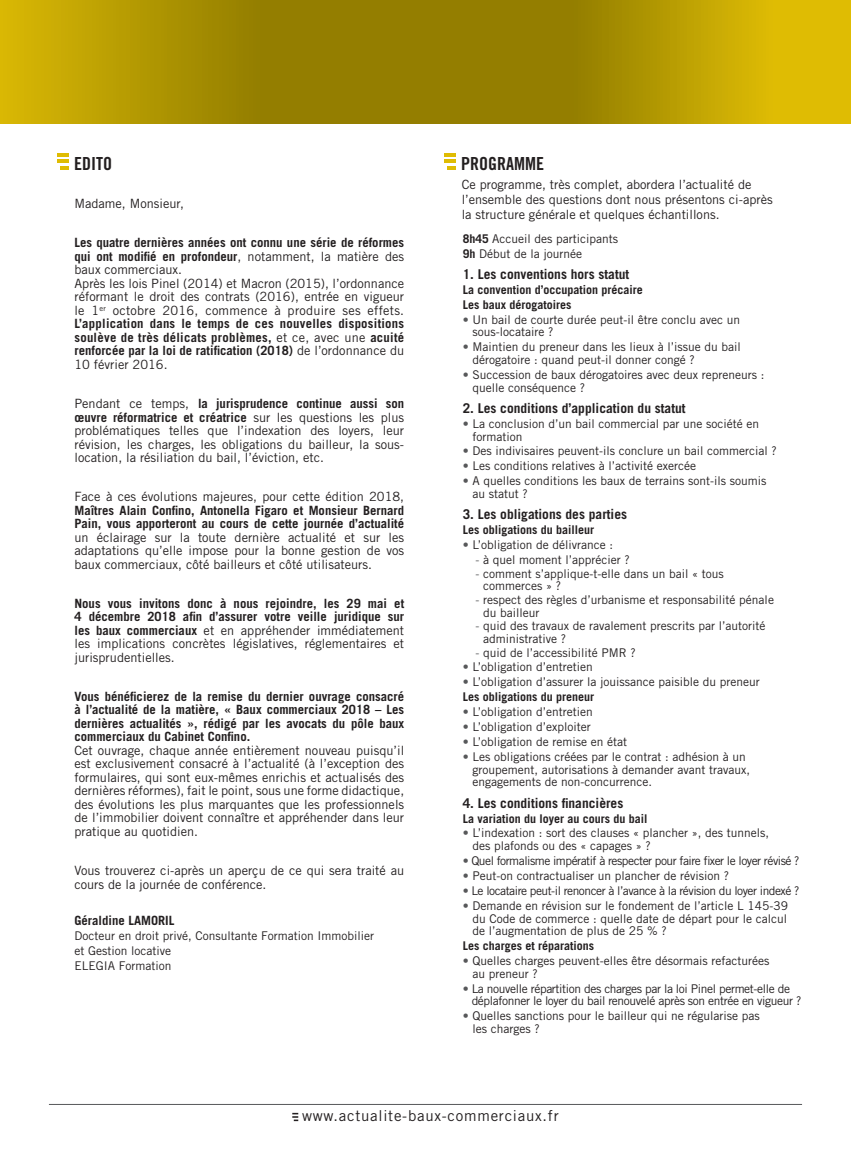
<style>
.page{position:relative;width:851px;height:1149px;background:#fff}
.page>*{position:absolute;margin:0;border:0;box-sizing:border-box;transform-origin:0 0}
.t1{font:18px "Trade Gothic LT Std Bd Cn 20";color:#231f20}
.t2{font:15px "Trade Gothic LT Std";letter-spacing:.05em;color:#231f20}
.t3{font:700 13.5px "Trade Gothic LT Std";color:#231f20}
.t4{font:12.75px/13.5px "Trade Gothic LT Std";color:#231f20}
.t5{font:700 12.75px/13.5px "Trade Gothic LT Std";color:#231f20;text-align:justify}
.t6{font:12px/12.8px "Trade Gothic LT Std";color:#231f20}
.t7{font:700 12px/14.9px "Trade Gothic LT Std";color:#231f20}
.t8{font:12px "Trade Gothic LT Std";letter-spacing:-.04em;color:#231f20}
.t9{font:12px/12.8px "Trade Gothic LT Std";letter-spacing:-.03em;color:#231f20}
.s1{font-weight:700}
.s2{font-weight:400}
.s3{color:#57585a}
</style>
<div class="page">
<hr style="left:49px;top:1103px;width:752px;height:1px;background:#57585a">
<svg style="left:292px;top:1112px;width:6px;height:8px"></svg>
<svg style="left:0;top:0;width:850px;height:123px;background:#ad9301"></svg>
<svg style="left:57px;top:153px;width:12px;height:17px"></svg>
<svg style="left:444px;top:153px;width:12px;height:17px"></svg>
<h1 class="t1" style="left:74px;top:152px;width:39px">EDITO</h1>
<p class="t4" style="left:74px;top:197px;width:111px">Madame, Monsieur,</p>
<p class="t4" style="left:74px;top:236px;width:331px"><span class="s1">Les quatre dernières années ont connu une série de réformes qui ont modifié en profondeur</span>, notamment, la matière des baux commerciaux.<br>Après les lois Pinel (2014) et Macron (2015), l’ordonnance réformant le droit des contrats (2016), entrée en vigueur le 1<sup>er</sup> octobre 2016, commence à produire ses effets.<br><span class="s1">L’application dans le temps de ces nouvelles dispositions soulève de très délicats problèmes,</span> et ce, avec une <span class="s1">acuité renforcée par la loi de ratification (2018)</span> de l’ordonnance du 10 février 2016.</p>
<p class="t4" style="left:74px;top:396px;width:331px;text-align:justify">Pendant ce temps, <span class="s1">la jurisprudence continue aussi son œuvre réformatrice et créatrice</span> sur les questions les plus problématiques telles que l’indexation des loyers, leur révision, les charges, les obligations du bailleur, la sous&shy;location, la résiliation du bail, l’éviction, etc.</p>
<p class="t4" style="left:74px;top:489px;width:331px">Face à ces évolutions majeures, pour cette édition 2018,</p>
<p class="t5" style="left:74px;top:503px;width:331px">Maîtres Alain Confino, Antonella Figaro et Monsieur Bernard<br>Pain, vous apporteront au cours de cette journée d’actualité</p>
<p class="t4" style="left:74px;top:530px;width:331px;text-align:justify">un éclairage sur la toute dernière actualité et sur les adaptations qu’elle impose pour la bonne gestion de vos baux commerciaux, côté bailleurs et côté utilisateurs.</p>
<p class="t5" style="left:74px;top:596px;width:331px">Nous vous invitons donc à nous rejoindre, les 29 mai et 4 décembre 2018 afin d’assurer votre veille juridique sur les baux commerciaux <span class="s2">et en appréhender immédiatement les implications concrètes législatives, réglementaires et jurisprudentielles.</span></p>
<p class="t5" style="left:74px;top:689px;width:331px">Vous bénéficierez de la remise du dernier ouvrage consacré à l’actualité de la matière, « Baux commerciaux 2018 – Les dernières actualités », rédigé par les avocats du pôle baux commerciaux du Cabinet Confino.</p>
<p class="t4" style="left:74px;top:743px;width:331px;text-align:justify">Cet ouvrage, chaque année entièrement nouveau puisqu’il est exclusivement consacré à l’actualité (à l’exception des formulaires, qui sont eux-mêmes enrichis et actualisés des dernières réformes), fait le point, sous une forme didactique, des évolutions les plus marquantes que les professionnels de l’immobilier doivent connaître et appréhender dans leur pratique au quotidien.</p>
<p class="t4" style="left:74px;top:863px;width:331px">Vous trouverez ci-après un aperçu de ce qui sera traité au cours de la journée de conférence.</p>
<p class="t5" style="left:74px;top:913px;width:101px">Géraldine LAMORIL</p>
<p class="t6" style="left:74px;top:927px;width:301px;line-height:15px">Docteur en droit privé, Consultante Formation Immobilier et Gestion locative<br>ELEGIA Formation</p>
<h1 class="t1" style="left:461px;top:152px;width:84px">PROGRAMME</h1>
<p class="t4" style="left:461px;top:177px;width:312px;line-height:15px">Ce programme, très complet, abordera l’actualité de l’ensemble des questions dont nous présentons ci-après la structure générale et quelques échantillons.</p>
<p class="t6" style="left:462px;top:231px;width:157px;line-height:14.9px"><span class="s1">8h45</span> Accueil des participants<br><span class="s1">9h</span> Début de la journée</p>
<p class="t3" style="left:462px;top:266px;width:168px">1. Les conventions hors statut</p>
<p class="t7" style="left:462px;top:282px;width:181px">La convention d’occupation précaire<br>Les baux dérogatoires</p>
<p class="t6" style="left:472px;top:312px;width:269px;text-indent:-10px"><span class="s3">•</span> Un bail de courte durée peut-il être conclu avec un sous-locataire ?</p>
<p class="t6" style="left:472px;top:340px;width:270px;text-indent:-10px"><span class="s3">•</span> Maintien du preneur dans les lieux à l’issue du bail dérogatoire : quand peut-il donner congé ?</p>
<p class="t6" style="left:472px;top:368px;width:293px;text-indent:-10px"><span class="s3">•</span> Succession de baux dérogatoires avec deux repreneurs : quelle conséquence ?</p>
<p class="t3" style="left:462px;top:399px;width:224px">2. Les conditions d’application du statut</p>
<p class="t6" style="left:472px;top:417px;width:288px;text-indent:-10px"><span class="s3">•</span> La conclusion d’un bail commercial par une société en formation</p>
<p class="t6" style="left:462px;top:444px;width:315px"><span class="s3">•</span> Des indivisaires peuvent-ils conclure un bail commercial ?</p>
<p class="t6" style="left:462px;top:459px;width:235px"><span class="s3">•</span> Les conditions relatives à l’activité exercée</p>
<p class="t6" style="left:472px;top:474px;width:295px;text-indent:-10px"><span class="s3">•</span> A quelles conditions les baux de terrains sont-ils soumis au statut ?</p>
<p class="t3" style="left:462px;top:506px;width:166px">3. Les obligations des parties</p>
<p class="t7" style="left:462px;top:522px;width:133px">Les obligations du bailleur</p>
<p class="t6" style="left:462px;top:538px;width:152px"><span class="s3">•</span> L’obligation de délivrance :</p>
<p class="t6" style="left:475px;top:553px;width:156px"><span class="s3">-</span> à quel moment l’apprécier ?</p>
<p class="t6" style="left:483px;top:566px;width:242px;text-indent:-8px"><span class="s3">-</span> comment s’applique-t-elle dans un bail « tous commerces » ?</p>
<p class="t6" style="left:483px;top:593px;width:292px;text-indent:-8px"><span class="s3">-</span> respect des règles d’urbanisme et responsabilité pénale du bailleur</p>
<p class="t6" style="left:483px;top:619px;width:284px;text-indent:-8px"><span class="s3">-</span> quid des travaux de ravalement prescrits par l’autorité administrative ?</p>
<p class="t6" style="left:475px;top:645px;width:162px"><span class="s3">-</span> quid de l’accessibilité PMR ?</p>
<p class="t6" style="left:462px;top:660px;width:132px"><span class="s3">•</span> L’obligation d’entretien</p>
<p class="t6" style="left:462px;top:674px;width:299px;line-height:14.9px"><span class="s3">•</span> L’obligation d’assurer la jouissance paisible du preneur<br><span class="s1">Les obligations du preneur</span></p>
<p class="t6" style="left:462px;top:705px;width:132px"><span class="s3">•</span> L’obligation d’entretien</p>
<p class="t6" style="left:462px;top:720px;width:130px"><span class="s3">•</span> L’obligation d’exploiter</p>
<p class="t6" style="left:462px;top:735px;width:166px"><span class="s3">•</span> L’obligation de remise en état</p>
<p class="t6" style="left:472px;top:749px;width:279px;text-indent:-10px"><span class="s3">•</span> Les obligations créées par le contrat : adhésion à un groupement, autorisations à demander avant travaux, engagements de non-concurrence.</p>
<p class="t3" style="left:462px;top:794px;width:162px">4. Les conditions financières</p>
<p class="t7" style="left:462px;top:810px;width:186px">La variation du loyer au cours du bail</p>
<p class="t6" style="left:472px;top:826px;width:298px;text-indent:-10px"><span class="s3">•</span> L’indexation : sort des clauses « plancher », des tunnels, des plafonds ou des « capages » ?</p>
<p class="t8" style="left:462px;top:853px;width:338px"><span class="s3">•</span> Quel formalisme impératif à respecter pour faire fixer le loyer révisé ?</p>
<p class="t6" style="left:462px;top:868px;width:268px"><span class="s3">•</span> Peut-on contractualiser un plancher de révision ?</p>
<p class="t8" style="left:462px;top:883px;width:338px"><span class="s3">•</span> Le locataire peut-il renoncer à l’avance à la révision du loyer indexé ?</p>
<p class="t6" style="left:472px;top:898px;width:317px;text-align:justify;text-indent:-10px"><span class="s3">•</span> Demande en révision sur le fondement de l’article L 145‑39 du Code de commerce : quelle date de départ pour le calcul de l’augmentation de plus de 25 % ?</p>
<p class="t7" style="left:462px;top:937px;width:133px">Les charges et réparations</p>
<p class="t6" style="left:472px;top:953px;width:298px;text-indent:-10px"><span class="s3">•</span> Quelles charges peuvent-elles être désormais refacturées au preneur ?</p>
<p class="t9" style="left:471px;top:981px;width:331px;text-indent:-9px"><span class="s3">•</span> La nouvelle répartition des charges par la loi Pinel permet-elle de déplafonner le loyer du bail renouvelé après son entrée en vigueur ?</p>
<p class="t6" style="left:472px;top:1009px;width:289px;text-indent:-10px"><span class="s3">•</span> Quelles sanctions pour le bailleur qui ne régularise pas les charges ?</p>
<p class="t2" style="left:302px;top:1106px;width:258px">www.actualite-baux-commerciaux.fr</p>
</div>
